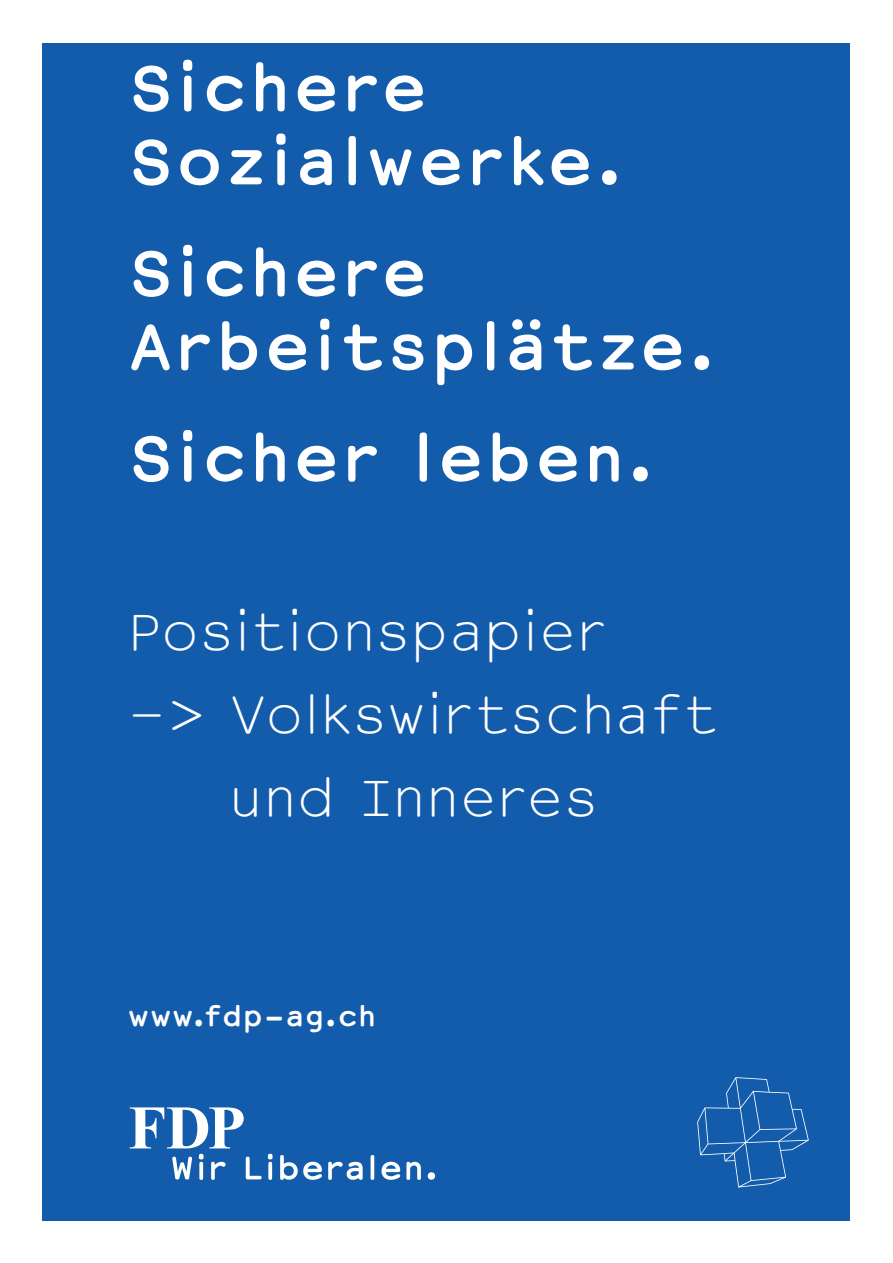
<style>
.page{position:relative;width:893px;height:1263px;background:#fff}
.page>*{position:absolute;margin:0;border:0;box-sizing:border-box;transform-origin:0 0}
.t1{font:700 61.5px/73.8px "Courier Sans";letter-spacing:.015em;color:#fff}
.t2{font:300 49.8px "Courier Sans";letter-spacing:.015em;color:#fff}
.t3{font:700 27px "Courier Sans";color:#fff}
</style>
<div class="page">
<div style="left:43px;top:43px;width:807px;height:1177px;background:#135cab"></div>
<svg style="left:697px;top:1077px;width:112px;height:110px"></svg>
<svg style="left:130px;top:1107px;width:114px;height:41px"></svg>
<svg style="left:172px;top:1157px;width:20px;height:22px"></svg>
<svg style="left:199px;top:1154px;width:5px;height:26px"></svg>
<svg style="left:211px;top:1162px;width:15px;height:18px"></svg>
<svg style="left:246px;top:1157px;width:16px;height:22px"></svg>
<svg style="left:268px;top:1154px;width:5px;height:26px"></svg>
<svg style="left:280px;top:1155px;width:42px;height:25px"></svg>
<svg style="left:328px;top:1162px;width:35px;height:18px"></svg>
<svg style="left:371px;top:1155px;width:3px;height:25px"></svg>
<svg style="left:381px;top:1162px;width:19px;height:18px"></svg>
<svg style="left:406px;top:1162px;width:15px;height:18px"></svg>
<svg style="left:428px;top:1172px;width:7px;height:8px"></svg>
<p class="t1" style="left:128px;top:50px;width:497px">Sichere<br>Sozialwerke.</p>
<p class="t1" style="left:128px;top:235px;width:590px">Sichere<br>Arbeitsplätze.</p>
<p class="t1" style="left:128px;top:420px;width:528px">Sicher leben.</p>
<p class="t2" style="left:128px;top:596px;width:481px">Positionspapier</p>
<p class="t2" style="left:128px;top:679px;width:592px">-&gt; Volkswirtschaft</p>
<p class="t2" style="left:229px;top:762px;width:370px">und Inneres</p>
<p class="t3" style="left:128px;top:996px;width:250px">www.fdp-ag.ch</p>
</div>
